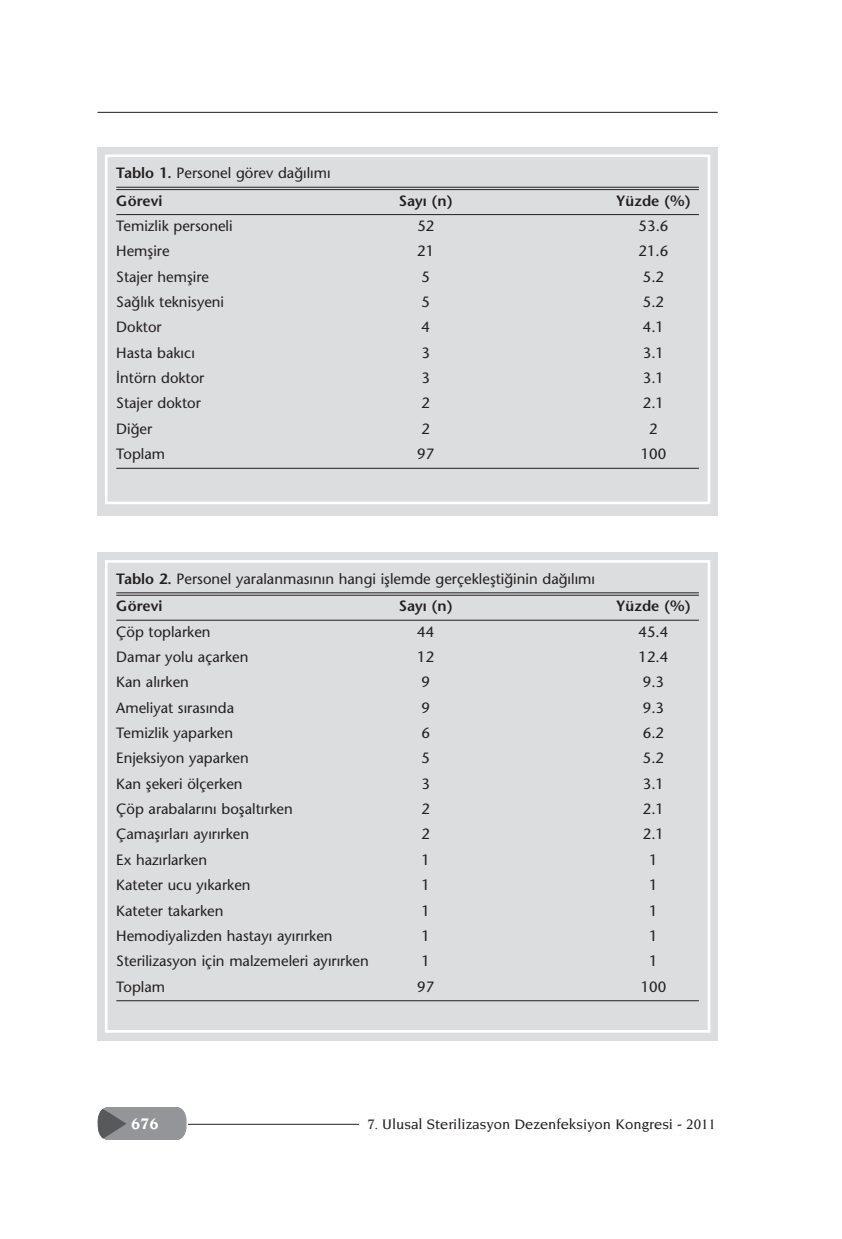
<style>
.page{position:relative;width:842px;height:1239px;background:#fff}
.page>*{position:absolute;margin:0;border:0;box-sizing:border-box;transform-origin:0 0}
.t1{font:700 16.62px "Novarese";color:#fff}
.t2{font:14.88px/27.5px "Stone Sans";color:#231f20}
.t3{font:500 14.88px "Novarese";color:#231f20}
.t4{font:600 14.88px "Stone Sans";color:#231f20}
.s1{font-weight:600}
</style>
<div class="page">
<hr style="left:97px;top:112px;width:621px;height:1px;background:#231f20">
<hr style="left:137px;top:1124px;width:555px;height:1px;background:#231f20">
<div style="left:359px;top:1113px;width:359px;height:23px;background:#fff"></div>
<div style="left:97px;top:1103px;width:91px;height:42px;background:#fff"></div>
<svg style="left:97px;top:1107px;width:90px;height:33px;background:#8f9093"></svg>
<div style="left:97px;top:147px;width:621px;height:369px;background:#dcddde"></div>
<hr style="left:116px;top:187px;width:583px;height:1px;background:#231f20">
<hr style="left:116px;top:189px;width:583px;height:1px;background:#231f20">
<hr style="left:116px;top:214px;width:583px;height:1px;background:#231f20">
<hr style="left:116px;top:468px;width:583px;height:1px;background:#231f20">
<div style="left:105px;top:155px;width:605px;height:349px;border:3px solid #fff"></div>
<div style="left:97px;top:553px;width:621px;height:488px;background:#dcddde"></div>
<hr style="left:116px;top:593px;width:583px;height:1px;background:#231f20">
<hr style="left:116px;top:595px;width:583px;height:1px;background:#231f20">
<hr style="left:116px;top:620px;width:583px;height:1px;background:#231f20">
<hr style="left:116px;top:1000px;width:583px;height:1px;background:#231f20">
<div style="left:105px;top:560px;width:605px;height:473px;border:3px solid #fff"></div>
<p class="t2" style="left:116px;top:161px;width:216px"><span class="s1">Tablo 1.</span> Personel görev dağılımı<br><span class="s1">Görevi</span></p>
<p class="t4" style="left:399px;top:195px;width:55px">Sayı (n)</p>
<p class="t4" style="left:616px;top:195px;width:76px">Yüzde (%)</p>
<p class="t2" style="left:116px;top:214px;width:118px">Temizlik personeli</p>
<p class="t2" style="left:417px;top:214px;width:19px">52</p>
<p class="t2" style="left:638px;top:214px;width:31px">53.6</p>
<p class="t2" style="left:116px;top:239px;width:55px">Hemşire</p>
<p class="t2" style="left:417px;top:239px;width:19px">21</p>
<p class="t2" style="left:638px;top:239px;width:31px">21.6</p>
<p class="t2" style="left:116px;top:264px;width:94px">Stajer hemşire</p>
<p class="t2" style="left:421px;top:264px;width:10px">5</p>
<p class="t2" style="left:643px;top:264px;width:23px">5.2</p>
<p class="t2" style="left:116px;top:290px;width:109px">Sağlık teknisyeni</p>
<p class="t2" style="left:421px;top:290px;width:10px">5</p>
<p class="t2" style="left:643px;top:290px;width:23px">5.2</p>
<p class="t2" style="left:116px;top:315px;width:47px">Doktor</p>
<p class="t2" style="left:421px;top:315px;width:10px">4</p>
<p class="t2" style="left:643px;top:315px;width:23px">4.1</p>
<p class="t2" style="left:116px;top:340px;width:80px">Hasta bakıcı</p>
<p class="t2" style="left:421px;top:340px;width:10px">3</p>
<p class="t2" style="left:643px;top:340px;width:23px">3.1</p>
<p class="t2" style="left:116px;top:366px;width:90px">İntörn doktor</p>
<p class="t2" style="left:421px;top:366px;width:10px">3</p>
<p class="t2" style="left:643px;top:366px;width:23px">3.1</p>
<p class="t2" style="left:116px;top:391px;width:86px">Stajer doktor</p>
<p class="t2" style="left:421px;top:391px;width:10px">2</p>
<p class="t2" style="left:643px;top:391px;width:23px">2.1</p>
<p class="t2" style="left:116px;top:417px;width:38px">Diğer</p>
<p class="t2" style="left:421px;top:417px;width:10px">2</p>
<p class="t2" style="left:649px;top:417px;width:10px">2</p>
<p class="t2" style="left:116px;top:442px;width:50px">Toplam</p>
<p class="t2" style="left:417px;top:442px;width:19px">97</p>
<p class="t2" style="left:641px;top:442px;width:27px">100</p>
<p class="t2" style="left:116px;top:566px;width:480px"><span class="s1">Tablo 2.</span> Personel yaralanmasının hangi işlemde gerçekleştiğinin dağılımı<br><span class="s1">Görevi</span></p>
<p class="t4" style="left:399px;top:600px;width:55px">Sayı (n)</p>
<p class="t4" style="left:616px;top:600px;width:76px">Yüzde (%)</p>
<p class="t2" style="left:116px;top:619px;width:96px">Çöp toplarken</p>
<p class="t2" style="left:417px;top:619px;width:19px">44</p>
<p class="t2" style="left:638px;top:619px;width:31px">45.4</p>
<p class="t2" style="left:116px;top:645px;width:134px">Damar yolu açarken</p>
<p class="t2" style="left:417px;top:645px;width:19px">12</p>
<p class="t2" style="left:638px;top:645px;width:31px">12.4</p>
<p class="t2" style="left:116px;top:670px;width:74px">Kan alırken</p>
<p class="t2" style="left:421px;top:670px;width:10px">9</p>
<p class="t2" style="left:643px;top:670px;width:23px">9.3</p>
<p class="t2" style="left:116px;top:695px;width:119px">Ameliyat sırasında</p>
<p class="t2" style="left:421px;top:695px;width:10px">9</p>
<p class="t2" style="left:643px;top:695px;width:23px">9.3</p>
<p class="t2" style="left:116px;top:721px;width:118px">Temizlik yaparken</p>
<p class="t2" style="left:421px;top:721px;width:10px">6</p>
<p class="t2" style="left:643px;top:721px;width:23px">6.2</p>
<p class="t2" style="left:116px;top:746px;width:134px">Enjeksiyon yaparken</p>
<p class="t2" style="left:421px;top:746px;width:10px">5</p>
<p class="t2" style="left:643px;top:746px;width:23px">5.2</p>
<p class="t2" style="left:116px;top:771px;width:128px">Kan şekeri ölçerken</p>
<p class="t2" style="left:421px;top:771px;width:10px">3</p>
<p class="t2" style="left:643px;top:771px;width:23px">3.1</p>
<p class="t2" style="left:116px;top:797px;width:178px">Çöp arabalarını boşaltırken</p>
<p class="t2" style="left:421px;top:797px;width:10px">2</p>
<p class="t2" style="left:643px;top:797px;width:23px">2.1</p>
<p class="t2" style="left:116px;top:822px;width:134px">Çamaşırları ayırırken</p>
<p class="t2" style="left:421px;top:822px;width:10px">2</p>
<p class="t2" style="left:643px;top:822px;width:23px">2.1</p>
<p class="t2" style="left:116px;top:847px;width:92px">Ex hazırlarken</p>
<p class="t2" style="left:421px;top:847px;width:10px">1</p>
<p class="t2" style="left:649px;top:847px;width:10px">1</p>
<p class="t2" style="left:116px;top:873px;width:136px">Kateter ucu yıkarken</p>
<p class="t2" style="left:421px;top:873px;width:10px">1</p>
<p class="t2" style="left:649px;top:873px;width:10px">1</p>
<p class="t2" style="left:116px;top:898px;width:109px">Kateter takarken</p>
<p class="t2" style="left:421px;top:898px;width:10px">1</p>
<p class="t2" style="left:649px;top:898px;width:10px">1</p>
<p class="t2" style="left:116px;top:924px;width:218px">Hemodiyalizden hastayı ayırırken</p>
<p class="t2" style="left:421px;top:924px;width:10px">1</p>
<p class="t2" style="left:649px;top:924px;width:10px">1</p>
<p class="t2" style="left:116px;top:949px;width:254px">Sterilizasyon için malzemeleri ayırırken</p>
<p class="t2" style="left:421px;top:949px;width:10px">1</p>
<p class="t2" style="left:649px;top:949px;width:10px">1</p>
<p class="t2" style="left:116px;top:974px;width:50px">Toplam</p>
<p class="t2" style="left:417px;top:974px;width:19px">97</p>
<p class="t2" style="left:641px;top:974px;width:27px">100</p>
<p class="t1" style="left:131px;top:1117px;width:29px">676</p>
<p class="t3" style="left:367px;top:1118px;width:350px">7. Ulusal Sterilizasyon Dezenfeksiyon Kongresi - 2011</p>
</div>
